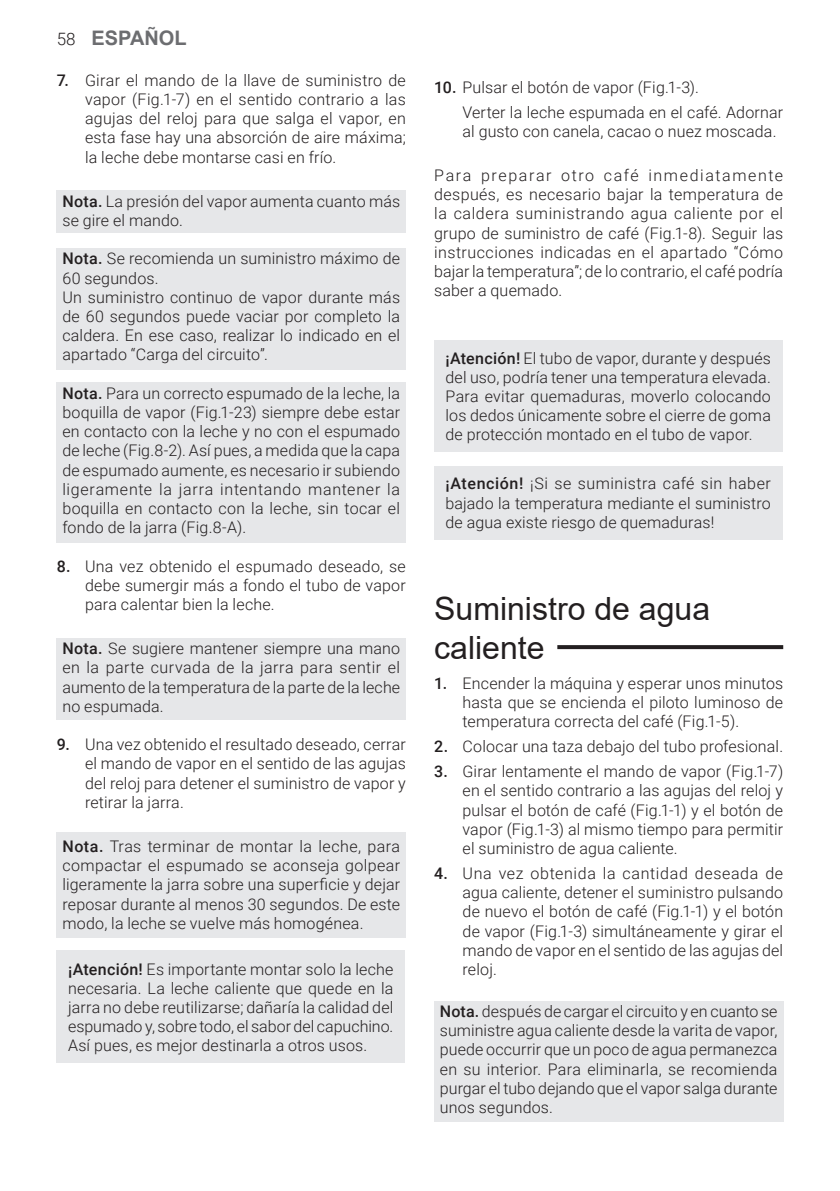
<style>
.page{position:relative;width:840px;height:1191px;background:#fff}
.page>*{position:absolute;margin:0;border:0;box-sizing:border-box;transform-origin:0 0}
.Titolo{font:32px/38.4px "Arial";color:#231f20}
.t1{font:700 20px "Arial";color:#6c6d70}
.Corpo_testo_Obliquo{font:300 16px/19.2px "Roboto";letter-spacing:.01em;color:#231f20;text-align:justify}
.Rientro_negativo{font:300 16px/19.2px "Roboto";letter-spacing:.01em;color:#231f20;text-align:justify}
.Corpo_testo{font:300 16px/19.2px "Roboto";letter-spacing:.01em;color:#231f20;text-align:justify}
.prosegue_rientro_negativo{font:300 16px/19.2px "Roboto";letter-spacing:.01em;color:#231f20}
.s1{font-family:"Roboto";font-weight:300;font-size:17px;color:#231f20}
.s2{font-weight:500}
</style>
<div class="page">
<div style="left:57px;top:190px;width:349px;height:42px;background:#e6e7e9"></div>
<div style="left:57px;top:249px;width:349px;height:121px;background:#e6e7e9"></div>
<div style="left:57px;top:382px;width:349px;height:160px;background:#e6e7e9"></div>
<div style="left:57px;top:638px;width:349px;height:81px;background:#e6e7e9"></div>
<div style="left:57px;top:832px;width:348px;height:105px;background:#e6e7e9"></div>
<div style="left:434px;top:1001px;width:349px;height:120px;background:#e6e7e9"></div>
<div style="left:57px;top:950px;width:347px;height:113px;background:#e6e7e9"></div>
<div style="left:434px;top:340px;width:347px;height:112px;background:#e6e7e9"></div>
<div style="left:434px;top:466px;width:347px;height:73px;background:#e6e7e9"></div>
<svg style="left:557px;top:645px;width:225px;height:4px"></svg>
<p class="t1" style="left:57px;top:24px;width:131px"><span class="s1">58</span> ESPAÑOL</p>
<p class="Rientro_negativo" style="left:85px;top:70px;width:322px;text-indent:-28px"><span class="s2">7.</span> Girar el mando de la llave de suministro de vapor (Fig.1-7) en el sentido contrario a las agujas del reloj para que salga el vapor, en esta fase hay una absorción de aire máxima; la leche debe montarse casi en frío.</p>
<p class="Corpo_testo_Obliquo" style="left:62px;top:191px;width:339px"><span class="s2">Nota.</span> La presión del vapor aumenta cuanto más se gire el mando.</p>
<p class="Corpo_testo_Obliquo" style="left:62px;top:248px;width:339px"><span class="s2">Nota.</span> Se recomienda un suministro máximo de<br>60 segundos.</p>
<p class="Corpo_testo_Obliquo" style="left:62px;top:287px;width:339px">Un suministro continuo de vapor durante más de 60 segundos puede vaciar por completo la caldera. En ese caso, realizar lo indicado en el apartado “Carga del circuito”.</p>
<p class="Corpo_testo_Obliquo" style="left:62px;top:383px;width:339px"><span class="s2">Nota.</span> Para un correcto espumado de la leche, la boquilla de vapor (Fig.1-23) siempre debe estar en contacto con la leche y no con el espumado de leche (Fig.8-2). Así pues, a medida que la capa de espumado aumente, es necesario ir subiendo ligeramente la jarra intentando mantener la boquilla en contacto con la leche, sin tocar el fondo de la jarra (Fig.8-A).</p>
<p class="Rientro_negativo" style="left:85px;top:556px;width:322px;text-indent:-28px"><span class="s2">8.</span> Una vez obtenido el espumado deseado, se debe sumergir más a fondo el tubo de vapor para calentar bien la leche.</p>
<p class="Corpo_testo_Obliquo" style="left:62px;top:638px;width:339px"><span class="s2">Nota.</span> Se sugiere mantener siempre una mano en la parte curvada de la jarra para sentir el aumento de la temperatura de la parte de la leche no espumada.</p>
<p class="Rientro_negativo" style="left:85px;top:734px;width:322px;text-indent:-28px"><span class="s2">9.</span> Una vez obtenido el resultado deseado, cerrar el mando de vapor en el sentido de las agujas del reloj para detener el suministro de vapor y retirar la jarra.</p>
<p class="Corpo_testo_Obliquo" style="left:62px;top:836px;width:339px"><span class="s2">Nota.</span> Tras terminar de montar la leche, para compactar el espumado se aconseja golpear ligeramente la jarra sobre una superficie y dejar reposar durante al menos 30 segundos. De este modo, la leche se vuelve más homogénea.</p>
<p class="Corpo_testo_Obliquo" style="left:68px;top:958px;width:327px"><span class="s2">¡Atención!</span> Es importante montar solo la leche necesaria. La leche caliente que quede en la jarra no debe reutilizarse; dañaría la calidad del espumado y, sobre todo, el sabor del capuchino.<br>Así pues, es mejor destinarla a otros usos.</p>
<p class="Rientro_negativo" style="left:434px;top:77px;width:266px"><span class="s2">10.</span> Pulsar el botón de vapor (Fig.1-3).</p>
<p class="prosegue_rientro_negativo" style="left:462px;top:102px;width:322px">Verter la leche espumada en el café. Adornar al gusto con canela, cacao o nuez moscada.</p>
<p class="Corpo_testo" style="left:434px;top:165px;width:350px">Para preparar otro café inmediatamente después, es necesario bajar la temperatura de la caldera suministrando agua caliente por el grupo de suministro de café (Fig.1-8). Seguir las instrucciones indicadas en el apartado “Cómo bajar la temperatura”; de lo contrario, el café podría saber a quemado.</p>
<p class="Corpo_testo_Obliquo" style="left:445px;top:348px;width:327px"><span class="s2">¡Atención!</span> El tubo de vapor, durante y después del uso, podría tener una temperatura elevada.<br>Para evitar quemaduras, moverlo colocando los dedos únicamente sobre el cierre de goma de protección montado en el tubo de vapor.</p>
<p class="Corpo_testo_Obliquo" style="left:445px;top:473px;width:327px"><span class="s2">¡Atención!</span> ¡Si se suministra café sin haber bajado la temperatura mediante el suministro de agua existe riesgo de quemaduras!</p>
<p class="Titolo" style="left:434px;top:589px;width:277px">Suministro de agua caliente</p>
<p class="Rientro_negativo" style="left:462px;top:673px;width:322px;text-indent:-28px"><span class="s2">1.</span> Encender la máquina y esperar unos minutos hasta que se encienda el piloto luminoso de temperatura correcta del café (Fig.1-5).</p>
<p class="Rientro_negativo" style="left:434px;top:736px;width:350px"><span class="s2">2.</span> Colocar una taza debajo del tubo profesional.</p>
<p class="Rientro_negativo" style="left:462px;top:761px;width:322px;text-indent:-28px"><span class="s2">3.</span> Girar lentamente el mando de vapor (Fig.1-7) en el sentido contrario a las agujas del reloj y pulsar el botón de café (Fig.1-1) y el botón de vapor (Fig.1-3) al mismo tiempo para permitir el suministro de agua caliente.</p>
<p class="Rientro_negativo" style="left:462px;top:863px;width:322px;text-indent:-28px"><span class="s2">4.</span> Una vez obtenida la cantidad deseada de agua caliente, detener el suministro pulsando de nuevo el botón de café (Fig.1-1) y el botón de vapor (Fig.1-3) simultáneamente y girar el mando de vapor en el sentido de las agujas del reloj.</p>
<p class="Corpo_testo_Obliquo" style="left:439px;top:1001px;width:339px"><span class="s2">Nota.</span> después de cargar el circuito y en cuanto se suministre agua caliente desde la varita de vapor, puede occurrir que un poco de agua permanezca en su interior. Para eliminarla, se recomienda purgar el tubo dejando que el vapor salga durante unos segundos.</p>
</div>
